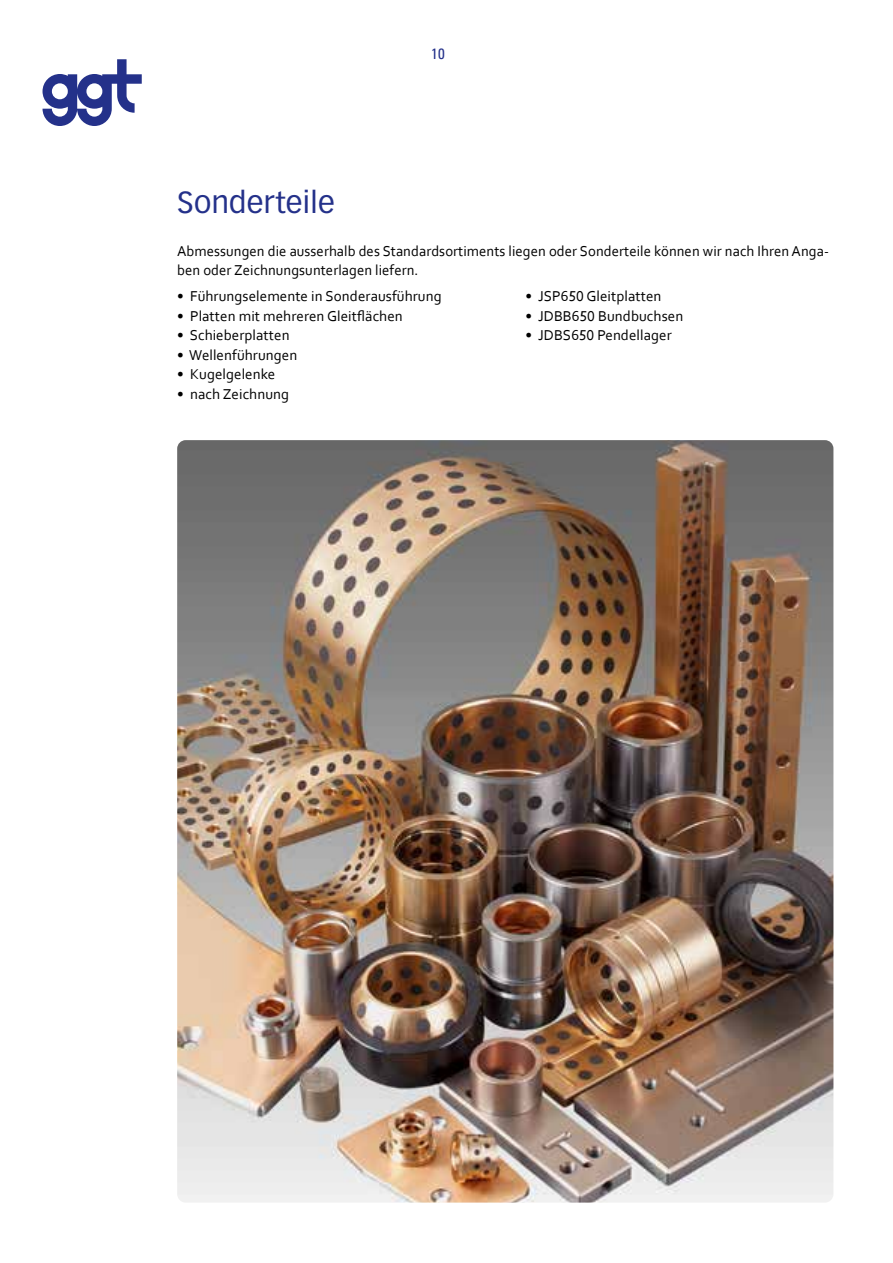
<style>
.page{position:relative;width:893px;height:1263px;background:#fff}
.page>*{position:absolute;margin:0;border:0;box-sizing:border-box;transform-origin:0 0}
.t1{font:30px "Vectora LT Pro";letter-spacing:.01em;color:#24318a}
.t2{font:15px/19.5px "Corbel";letter-spacing:.005em;color:#000}
.t3{font:condensed 15px "Univers";color:#24318a}
</style>
<div class="page">
<svg style="left:43px;top:59px;width:99px;height:67px"></svg>
<img style="left:177px;top:440px;width:656px;height:762px">
<p class="t3" style="left:431px;top:44px;width:15px">10</p>
<h1 class="t1" style="left:177px;top:184px;width:159px">Sonderteile</h1>
<p class="t2" style="left:177px;top:241px;width:653px">Abmessungen die ausserhalb des Standardsortiments liegen oder Sonderteile können wir nach Ihren Anga&shy;ben oder Zeichnungsunterlagen liefern.</p>
<p class="t2" style="left:526px;top:286px;width:137px">• JSP650 Gleitplatten</p>
<p class="t2" style="left:526px;top:306px;width:159px">• JDBB650 Bundbuchsen</p>
<p class="t2" style="left:526px;top:325px;width:148px">• JDBS650 Pendellager</p>
<p class="t2" style="left:177px;top:286px;width:266px">• Führungselemente in Sonderausführung</p>
<p class="t2" style="left:177px;top:306px;width:227px">• Platten mit mehreren Gleitflächen</p>
<p class="t2" style="left:177px;top:325px;width:114px">• Schieberplatten</p>
<p class="t2" style="left:177px;top:345px;width:122px">• Wellenführungen</p>
<p class="t2" style="left:177px;top:364px;width:100px">• Kugelgelenke</p>
<p class="t2" style="left:177px;top:384px;width:113px">• nach Zeichnung</p>
</div>
